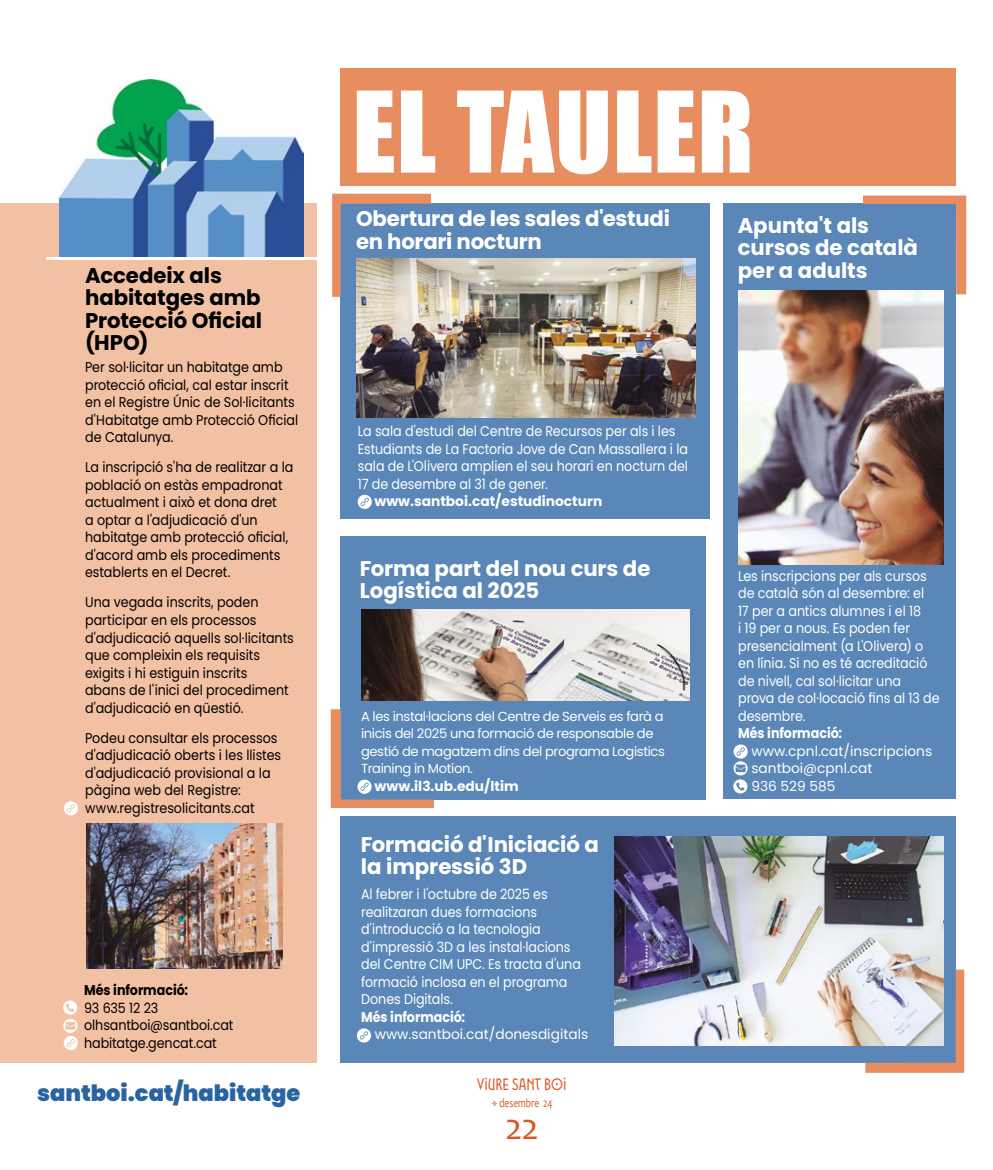
<style>
.page{position:relative;width:993px;height:1170px;background:#fff}
.page>*{position:absolute;margin:0;border:0;box-sizing:border-box;transform-origin:0 0}
.t1{font:103.75px "Impact";letter-spacing:.01em;color:#fff}
.t2{font:37.5px "Candara";color:#db5724}
.t3{font:900 22.5px "Poppins";color:#2964a2}
.t4{font:700 21.25px/22.5px "Poppins";letter-spacing:-.005em;color:#fff}
.t5{font:700 21.25px/22.5px "Poppins";letter-spacing:-.005em;color:#000}
.t6{font:16.25px "Santboiana Sans";color:#db5724;scale:.9 1}
.t7{font:14.12px/17.5px "Poppins";color:#000;scale:.9 1}
.t8{font:14.12px/17.5px "Poppins";letter-spacing:-.005em;color:#fff;scale:.9 1}
.t9{font:700 14.12px "Poppins";letter-spacing:-.005em;color:#fff;scale:.9 1}
.t10{font:700 14.12px "Poppins";letter-spacing:-.005em;color:#000;scale:.9 1}
.t11{font:13.75px/17.5px "Poppins";color:#fff}
.t12{font:700 13.75px "Poppins";color:#fff}
.t13{font:13.12px/17.5px "Poppins";letter-spacing:-.03em;color:#fff}
.t14{font:12.5px "Candara";color:#db5724;scale:.75 1}
</style>
<div class="page">
<div style="left:723px;top:203px;width:232px;height:595px;background:#5a87b7"></div>
<div style="left:0;top:203px;width:317px;height:860px;background:#f2c0a2"></div>
<div style="left:340px;top:68px;width:615px;height:118px;background:#e78d5f"></div>
<svg style="left:863px;top:195px;width:102px;height:99px"></svg>
<div style="left:340px;top:203px;width:370px;height:315px;background:#5a87b7"></div>
<div style="left:340px;top:536px;width:366px;height:264px;background:#5a87b7"></div>
<div style="left:340px;top:816px;width:615px;height:247px;background:#5a87b7"></div>
<img style="left:87px;top:823px;width:195px;height:145px">
<img style="left:356px;top:258px;width:339px;height:159px">
<img style="left:738px;top:290px;width:205px;height:274px">
<img style="left:361px;top:609px;width:328px;height:91px">
<img style="left:614px;top:836px;width:329px;height:209px">
<img style="left:60px;top:80px;width:243px;height:177px">
<hr style="left:46px;top:257px;width:272px;height:2px;background:#fff">
<svg style="left:357px;top:1028px;width:14px;height:14px"></svg>
<svg style="left:63px;top:1000px;width:15px;height:49px"></svg>
<svg style="left:357px;top:495px;width:14px;height:14px"></svg>
<svg style="left:865px;top:969px;width:98px;height:103px"></svg>
<svg style="left:332px;top:194px;width:99px;height:103px"></svg>
<svg style="left:64px;top:801px;width:14px;height:14px"></svg>
<svg style="left:330px;top:709px;width:104px;height:99px"></svg>
<svg style="left:733px;top:744px;width:14px;height:49px"></svg>
<h3 class="t5" style="left:85px;top:264px;width:178px">Accedeix als habitatges amb<br>Protecció Oficial (HPO)</h3>
<p class="t7" style="left:85px;top:358px;width:238px">Per sol·licitar un habitatge amb protecció oficial, cal estar inscrit en el Registre Únic de Sol·licitants d'Habitatge amb Protecció Oficial de Catalunya.</p>
<p class="t7" style="left:85px;top:458px;width:233px">La inscripció s'ha de realitzar a la població on estàs empadronat actualment i això et dona dret<br>a optar a l'adjudicació d'un habitatge amb protecció oficial, d'acord amb els procediments establerts en el Decret.</p>
<p class="t7" style="left:85px;top:593px;width:233px">Una vegada inscrits, poden participar en els processos d'adjudicació aquells sol·licitants que compleixin els requisits exigits i hi estiguin inscrits<br>abans de l'inici del procediment d'adjudicació en qüestió.</p>
<p class="t7" style="left:85px;top:729px;width:219px">Podeu consultar els processos d'adjudicació oberts i les llistes d'adjudicació provisional a la pàgina web del Registre: www.registresolicitants.cat</p>
<p class="t10" style="left:84px;top:981px;width:117px">Més informació:</p>
<p class="t7" style="left:84px;top:999px;width:167px">93 635 12 23 olhsantboi@santboi.cat habitatge.gencat.cat</p>
<h3 class="t3" style="left:37px;top:1079px;width:265px">santboi.cat/habitatge</h3>
<h1 class="t1" style="left:352px;top:51px;width:402px">EL TAULER</h1>
<h3 class="t4" style="left:356px;top:208px;width:315px">Obertura de les sales d'estudi en horari nocturn</h3>
<h3 class="t4" style="left:737px;top:214px;width:182px">Apunta't als cursos de català per a adults</h3>
<p class="t8" style="left:358px;top:423px;width:368px">La sala d'estudi del Centre de Recursos per als i les Estudiants de La Factoria Jove de Can Massallera i la sala de L'Olivera amplien el seu horari en nocturn del 17 de desembre al 31 de gener.</p>
<p class="t12" style="left:374px;top:493px;width:229px">www.santboi.cat/estudinocturn</p>
<h3 class="t4" style="left:360px;top:557px;width:292px">Forma part del nou curs de<br>Logística al 2025</h3>
<p class="t13" style="left:361px;top:707px;width:305px">A les instal·lacions del Centre de Serveis es farà a inicis del 2025 una formació de responsable de gestió de magatzem dins del programa Logistics Training in Motion.</p>
<p class="t12" style="left:374px;top:778px;width:145px">www.il3.ub.edu/ltim</p>
<h3 class="t4" style="left:361px;top:833px;width:239px">Formació d'Iniciació a la impressió 3D</h3>
<p class="t8" style="left:361px;top:885px;width:245px">Al febrer i l'octubre de 2025 es realitzaran dues formacions d'introducció a la tecnologia d'impressió 3D a les instal·lacions del Centre CIM UPC. Es tracta d'una formació inclosa en el programa<br>Dones Digitals.</p>
<p class="t9" style="left:361px;top:1008px;width:117px">Més informació:</p>
<p class="t11" style="left:374px;top:1025px;width:215px">www.santboi.cat/donesdigitals</p>
<p class="t6" style="left:477px;top:1074px;width:101px">VIURE SANT BOI</p>
<p class="t14" style="left:499px;top:1094px;width:72px">desembre 24</p>
<h2 class="t2" style="left:505px;top:1103px;width:35px">22</h2>
<p class="t8" style="left:738px;top:567px;width:225px">Les inscripcions per als cursos de català són al desembre: el<br>17 per a antics alumnes i el 18<br>i 19 per a nous. Es poden fer presencialment (a L'Olivera) o en línia. Si no es té acreditació de nivell, cal sol·licitar una prova de col·locació fins al 13 de desembre.</p>
<p class="t9" style="left:738px;top:725px;width:117px">Més informació:</p>
<p class="t11" style="left:751px;top:742px;width:182px">www.cpnl.cat/inscripcions santboi@cpnl.cat<br>936 529 585</p>
</div>
